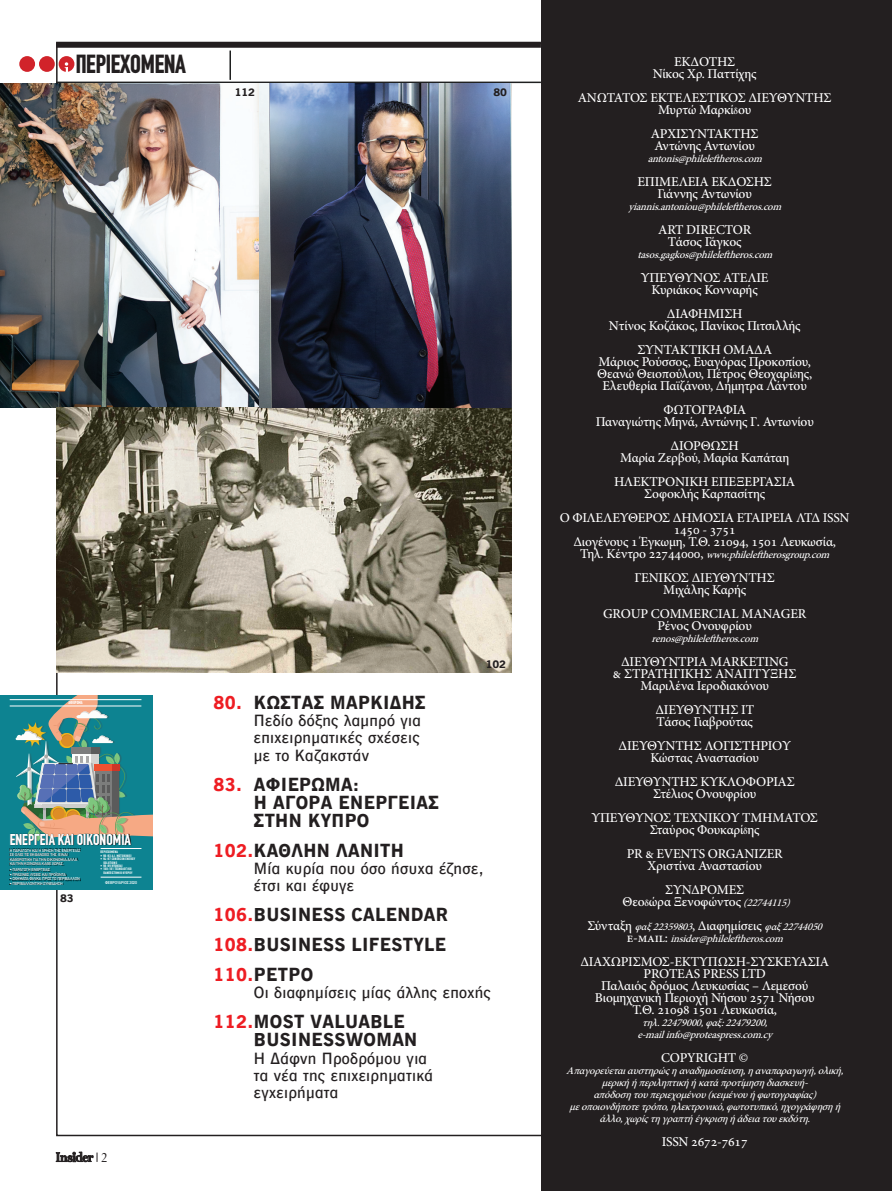
<style>
.page{position:relative;width:892px;height:1191px;background:#fff}
.page>*{position:absolute;margin:0;border:0;box-sizing:border-box;transform-origin:0 0}
.t1{font:700 25.8px "CF Din Condensed";letter-spacing:-.01em;color:#231f20}
.t2{font:700 18px/18px "C Dsans 05";letter-spacing:.02em;color:#231f20}
.t3{font:500 15.75px/17.2px "C Dsans 03";letter-spacing:.02em;color:#231f20}
.t4{font:700 15.45px "CF Din Condensed";color:#fff}
.t5{font:15.3px "Perpetua";color:#231f20}
.t6{font:500 13.5px/12px "Minion Pro";letter-spacing:-.015em;color:#fff;text-align:center}
.t7{font:italic 500 10.5px/12px "Minion Pro";letter-spacing:-.03em;color:#fff;text-align:center}
.t8{font:700 10.5px "C Dsans 05";letter-spacing:-.02em;color:#231f20;scale:1.07 1}
.t9{font:700 4.35px "CF Din Condensed";letter-spacing:-.01em;color:#fff}
.t10{font:4.05px/4.5px "CF Din";letter-spacing:-.025em;color:#fff}
.t11{font:700 3.45px/3.4px "CF Din Condensed";letter-spacing:.06em;color:#fff}
.s1{font-size:9px}
.s2{font-style:normal;font-size:13.5px}
.s3{font-style:italic;font-size:10.5px}
.s4{color:#ee1d23}
</style>
<div class="page">
<svg style="left:56px;top:1152px;width:42px;height:10px"></svg>
<hr style="left:56px;top:82px;width:485px;height:1px;background:#1f2020">
<div style="left:56px;top:42px;width:485px;height:6px;background:#231f20"></div>
<div style="left:19px;top:56px;width:16px;height:16px;background:#d1232a;border-radius:50%"></div>
<div style="left:39px;top:56px;width:16px;height:16px;background:#d1232a;border-radius:50%"></div>
<svg style="left:59px;top:56px;width:15px;height:16px"></svg>
<hr style="left:229px;top:51px;width:2px;height:29px;background:#1f2020">
<img style="left:0;top:83px;width:511px;height:325px">
<div style="left:541px;top:0;width:351px;height:1191px;background:#231f20"></div>
<img style="left:56px;top:408px;width:455px;height:264px">
<div style="left:1px;top:695px;width:152px;height:195px;background:#0d8391"></div>
<hr style="left:10px;top:706px;width:131px;height:1px;background:#fff">
<hr style="left:10px;top:699px;width:131px;height:1px;background:#fff">
<img style="left:10px;top:834px;width:121px;height:11px">
<svg style="left:16px;top:695px;width:137px;height:146px"></svg>
<img style="left:10px;top:849px;width:71px;height:36px">
<hr style="left:101px;top:848px;width:40px;height:1px;background:#fff">
<hr style="left:101px;top:877px;width:40px;height:1px;background:#fff">
<hr style="left:0;top:695px;width:1px;height:195px;background:#0d8391">
<p class="t1" style="left:76px;top:55px;width:112px">ΠΕΡΙΕΧΟΜΕΝΑ</p>
<p class="t6" style="left:653px;top:57px;width:105px">ΕΚΔΟΤΗΣ<br>Νίκος Χρ. Παττίχης</p>
<p class="t6" style="left:578px;top:93px;width:255px">ΑΝΩΤΑΤΟΣ ΕΚΤΕΛΕΣΤΙΚΟΣ ΔΙΕΥΘΥΝΤΗΣ<br>Μυρτώ Μαρκί<span class="s1">δ</span>ου</p>
<p class="t6" style="left:651px;top:129px;width:109px;text-align:left">ΑΡΧΙΣΥΝΤΑΚΤΗΣ<br>Αντώνης Αντωνίου</p>
<p class="t7" style="left:648px;top:153px;width:119px">antonis@phileleftheros.com</p>
<p class="t6" style="left:637px;top:177px;width:136px">ΕΠΙΜΕΛΕΙΑ ΕΚΔΟΣΗΣ<br>Γιάννης Αντωνίου</p>
<p class="t7" style="left:628px;top:201px;width:157px">yiannis.antoniou@phileleftheros.com</p>
<p class="t6" style="left:658px;top:225px;width:95px">ΑRT DIRECTOR<br>Tάσος Γάγκος</p>
<p class="t7" style="left:637px;top:249px;width:139px">tasos.gagkos@phileleftheros.com</p>
<p class="t6" style="left:641px;top:273px;width:129px">ΥΠΕΥΘΥΝΟΣ ΑΤΕΛΙΕ<br>Κυριάκος Κονναρής</p>
<p class="t6" style="left:609px;top:309px;width:193px">ΔΙΑΦΗΜΙΣΗ<br>Nτίνος Κοζάκος, Πανίκος Πιτσιλλής</p>
<p class="t6" style="left:597px;top:345px;width:216px">ΣΥΝΤΑΚΤΙΚΗ ΟΜΑΔΑ<br>Μάριος Ρούσσος, Ευαγόρας Προκοπίου,<br>Θεανώ Θειοπούλου, Πέτρος Θεοχαρί<span class="s1">δ</span>ης,<br>Ελευθερία Παϊζάνου, Δήμητρα Λάντου</p>
<p class="t6" style="left:596px;top:405px;width:220px">ΦΩΤΟΓΡΑΦΙΑ<br>Παναγιώτης Μηνά, Αντώνης Γ. Αντωνίου</p>
<p class="t6" style="left:620px;top:441px;width:171px">ΔΙΟΡΘΩΣΗ<br>Μαρία Ζερβού, Μαρία Καπάταη</p>
<p class="t6" style="left:614px;top:477px;width:183px">ΗΛΕΚΤΡΟΝΙΚΗ ΕΠΕΞΕΡΓΑΣΙΑ<br>Σοφοκλής Καρπασίτης</p>
<p class="t6" style="left:560px;top:513px;width:291px">Ο ΦΙΛΕΛΕΥΘΕΡΟΣ ΔΗΜΟΣΙΑ ΕΤΑΙΡEΙΑ ΛΤΔ ISSN<br>1450 - 3751<br>Διογένους 1 Έγκωμη, Τ.Θ. 21094, 1501 Λευκωσία,</p>
<p class="t7" style="left:580px;top:549px;width:254px"><span class="s2">Τ η λ . Κ έ ν τ ρ ο 2 2 7 4 4 0 0 0 ,</span> www.phileleftherosgroup.com</p>
<p class="t6" style="left:634px;top:573px;width:142px">ΓΕΝΙΚΟΣ ΔΙΕΥΘΥΝΤΗΣ<br>Mιχάλης Καρής</p>
<p class="t6" style="left:603px;top:609px;width:205px">GROUP COMMERCIAL MANAGER<br>Ρένος Ονουφρίου</p>
<p class="t7" style="left:651px;top:633px;width:111px">renos@phileleftheros.com</p>
<p class="t6" style="left:613px;top:657px;width:185px">ΔΙΕΥΘΥΝΤΡΙΑ MARKETING<br>&amp; ΣΤΡΑΤΗΓΙΚΗΣ ΑΝΑΠΤΥΞΗΣ<br>Μαριλένα Ιεροδιακόνου</p>
<p class="t6" style="left:655px;top:705px;width:100px;text-align:left">ΔΙΕΥΘΥΝΤΗΣ IT<br>Tάσος Γιαβρούτας</p>
<p class="t6" style="left:618px;top:741px;width:174px">ΔΙΕΥΘΥΝΤΗΣ ΛΟΓΙΣΤΗΡΙΟΥ<br>Κώστας Αναστασίου</p>
<p class="t6" style="left:615px;top:777px;width:182px">ΔΙΕΥΘΥΝΤΗΣ ΚΥΚΛΟΦΟΡΙΑΣ<br>Στέλιος Ονουφρίου</p>
<p class="t6" style="left:591px;top:813px;width:228px">ΥΠΕΥΘΥΝΟΣ ΤΕΧΝΙΚΟΥ ΤΜΗΜΑΤΟΣ<br>Σταύρος Φουκαρί<span class="s1">δ</span>ης</p>
<p class="t6" style="left:627px;top:849px;width:157px">PR &amp; EVENTS ORGANIZER<br>Χριστίνα Αναστασίου</p>
<p class="t6" style="left:622px;top:885px;width:172px">ΣΥΝΔΡΟΜΕΣ<br>Θεο<span class="s1">δ</span>ώρα Ξενοφώντος <span class="s3">(22744115)</span></p>
<p class="t7" style="left:587px;top:921px;width:239px"><span class="s2">Σ ύ ν τ α ξ η</span> φαξ22359803<span class="s2">, Δ ι α φ η μ ί σ ε ι ς</span> φαξ22744050 <span class="s2">e - m a i l :</span> insider@phileleftheros.com</p>
<p class="t6" style="left:580px;top:957px;width:250px">ΔΙΑΧΩΡΙΣΜΟΣ-ΕΚΤΥΠΩΣΗ-ΣΥΣΚΕΥΑΣΙΑ<br>PROTEAS PRESS LTD<br>Παλαιός δρόμος Λευκωσίας – Λεμεσού<br>Βιομηχανική Περιοχή Νήσου 2571 Νήσου<br>Τ.Θ. 21098 1501 Λευκωσία,</p>
<p class="t7" style="left:637px;top:1017px;width:136px">τηλ.22479000,φαξ:22479200, e-mailinfo@proteaspress.com.cy</p>
<p class="t6" style="left:661px;top:1053px;width:89px">COPYRIGHT ©</p>
<p class="t7" style="left:566px;top:1065px;width:281px">Aπαγορεύεταιαυστηρώςηαναδημοσίευση,ηαναπαραγωγή,ολική, μερικήήπεριληπτικήήκατάπροτίμησηδιασκευή&shy;απόδοσητουπεριεχομένου(κειμένουήφωτογραφίας) μεοποιονδήποτετρόπο,ηλεκτρονικό,φωτοτυπικό,ηχογράφησηή άλλο,χωρίςτηγραπτήέγκρισηήάδειατουεκδότη.</p>
<p class="t6" style="left:662px;top:1137px;width:87px">ISSN 2672-7617</p>
<p class="t8" style="left:235px;top:88px;width:20px">112</p>
<p class="t8" style="left:493px;top:88px;width:14px">80</p>
<p class="t8" style="left:486px;top:660px;width:20px">102</p>
<p class="t2" style="left:213px;top:695px;width:214px"><span class="s4">80.</span> ΚΩΣΤΑΣ ΜΑΡΚΙ∆ΗΣ</p>
<p class="t3" style="left:254px;top:713px;width:169px;text-align:justify">Πεδίο δόξης λαμπρό για επιχειρηματικές σχέσεις με το Καζακστάν</p>
<p class="t2" style="left:254px;top:777px;width:186px;text-indent:-40px"><span class="s4">83.</span> ΑΦΙΕΡΩΜΑ:<br>Η ΑΓΟΡΑ ΕΝΕΡΓΕΙΑΣ<br>ΣΤΗΝ ΚΥΠΡΟ</p>
<p class="t2" style="left:213px;top:843px;width:192px"><span class="s4">102.</span>ΚΑΘΛΗΝ ΛΑΝΙΤΗ</p>
<p class="t3" style="left:254px;top:861px;width:231px">Μία κυρία που όσο ήσυχα έζησε, έτσι και έφυγε</p>
<p class="t2" style="left:213px;top:901px;width:236px;line-height:30px"><span class="s4">106.</span>BUSINESS CALENDAR<br><span class="s4">108.</span>BUSINESS LIFESTYLE<br><span class="s4">110.</span>ΡETΡO</p>
<p class="t3" style="left:254px;top:985px;width:239px">Οι διαφημίσεις μίας άλλης εποχής</p>
<p class="t2" style="left:254px;top:1014px;width:165px;text-indent:-40px"><span class="s4">112.</span>MOST VALUABLE<br>BUSINESSWOMAN</p>
<p class="t3" style="left:254px;top:1051px;width:181px">Η ∆άφνη Προδρόμου για τα νέα της επιχειρηματικά εγχειρήματα</p>
<p class="t9" style="left:69px;top:701px;width:16px">ΑΦΙΕΡΩΜΑ</p>
<p class="t4" style="left:10px;top:834px;width:123px">ΕΝΕΡΓΕΙΑ ΚΑΙ ΟΙΚΟΝΟΜΙΑ</p>
<p class="t10" style="left:10px;top:848px;width:72px">Η ΠΑΡΑΓΩΓΗ ΚΑΙ Η ΧΡΗΣΗ ΤΗΣ ΕΝΕΡΓΕΙΑΣ<br>ΣΕ ΟΛΕΣ ΤΙΣ ΕΚΦΑΝΣΕΙΣ ΤΗΣ, ΕΙΝΑΙ<br>ΚΑΘΟΡΙΣΤΙΚΗ ΓΙΑ ΤΗΝ ΟΙΚΟΝΟΜΙΑ ΑΛΛΑ<br>ΚΑΙ ΤΗΝ ΚΟΙΝΩΝΙΑ ΚΑΘΕ ΧΩΡΑΣ.</p>
<p class="t10" style="left:10px;top:868px;width:42px">• ΠΑΡΑΓΩΓΗ ΕΝΕΡΓΕΙΑΣ</p>
<p class="t10" style="left:10px;top:872px;width:58px">• ΠΡΑΣΙΝΕΣ ΛΥΣΕΙΣ ΚΑΙ ΠΡΟΪΟΝΤΑ</p>
<p class="t10" style="left:10px;top:877px;width:72px">• ΟΧΗΜΑΤΑ ΦΙΛΙΚΑ ΠΡΟΣ ΤΟ ΠΕΡΙΒΑΛΛΟΝ</p>
<p class="t10" style="left:10px;top:881px;width:55px">• ΠΕΡΙΒΑΛΛΟΝΤΙΚΗ ΣΥΝΕΙΔΗΣΗ</p>
<p class="t10" style="left:105px;top:881px;width:33px">ΦΕΒΡΟYAΡΙΟΣ 2020</p>
<p class="t11" style="left:101px;top:850px;width:19px">ΠΕΡΙΕΧΟΜΕΝΑ</p>
<p class="t11" style="left:101px;top:854px;width:32px">• 90-93 A.I. MOTOKINISI</p>
<p class="t11" style="left:103px;top:857px;width:33px;text-indent:-3px">• 94-97 CONERCON ENERGY<br>SOLUTIONS</p>
<p class="t11" style="left:101px;top:864px;width:23px">• 98-99 HYUNDAI</p>
<p class="t11" style="left:101px;top:868px;width:33px;text-align:right">• 100-101 ΤΕΧΝΟΛΟΓΙΚΟ<br>ΠΑΝΕΠΙΣΤΗΜΙΟ ΚΥΠΡΟΥ</p>
<p class="t8" style="left:60px;top:894px;width:14px">83</p>
<p class="t5" style="left:101px;top:1149px;width:9px">2</p>
</div>
